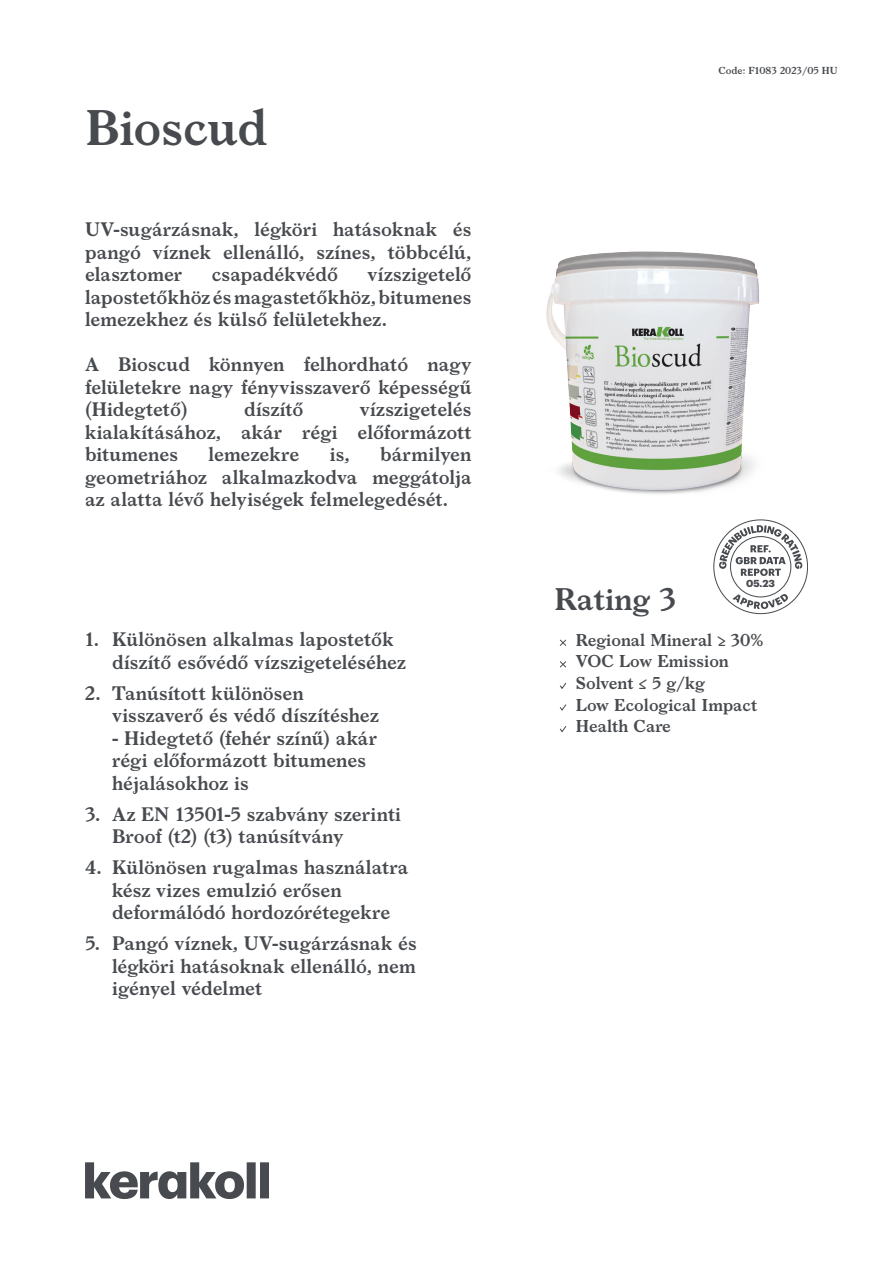
<style>
.page{position:relative;width:893px;height:1263px;background:#fff}
.page>*{position:absolute;margin:0;border:0;box-sizing:border-box;transform-origin:0 0}
.notag_cover_nome_prodotto{font:600 48px "Larish Neue";letter-spacing:-.01em;color:#474a4e}
.cover_eco{font:600 30px "Larish Neue";color:#474a4e}
.cover_descrizione_prodotto{font:600 18.75px/22.5px "Larish Neue";color:#474a4e;text-align:justify}
.notag_cover_voci_rating{font:600 16.5px "Larish Neue";color:#474a4e}
.cover_datareport{font:700 10.05px "Graphik";color:#474a4e}
.t1{font:600 9.75px "Larish Neue";color:#474a4e}
</style>
<div class="page">
<svg style="left:713px;top:519px;width:95px;height:95px"></svg>
<svg style="left:85px;top:1162px;width:184px;height:37px"></svg>
<svg style="left:559px;top:639px;width:8px;height:7px"></svg>
<svg style="left:559px;top:661px;width:8px;height:7px"></svg>
<svg style="left:560px;top:682px;width:7px;height:7px"></svg>
<svg style="left:559px;top:704px;width:8px;height:7px"></svg>
<svg style="left:559px;top:726px;width:8px;height:7px"></svg>
<img style="left:546px;top:251px;width:214px;height:243px">
<p class="notag_cover_nome_prodotto" style="left:85px;top:91px;width:183px">Bioscud</p>
<p class="cover_descrizione_prodotto" style="left:85px;top:217px;width:388px">UV-sugárzásnak, légköri hatásoknak és pangó víznek ellenálló, színes, többcélú, elasztomer</p>
<p class="cover_descrizione_prodotto" style="left:85px;top:262px;width:388px;text-indent:282px">vízszigetelő lapostetőkhöz és magastetőkhöz, bitumenes lemezekhez és külső felületekhez.</p>
<p class="cover_descrizione_prodotto" style="left:85px;top:352px;width:388px">A Bioscud könnyen felhordható nagy felületekre nagy fényvisszaverő képességű (Hidegtető)</p>
<p class="cover_descrizione_prodotto" style="left:212px;top:262px;width:128px">csapadékvédő</p>
<p class="cover_descrizione_prodotto" style="left:85px;top:397px;width:388px;text-indent:275px">vízszigetelés kialakításához, akár régi előformázott bitumenes</p>
<p class="cover_descrizione_prodotto" style="left:244px;top:397px;width:61px">díszítő</p>
<p class="cover_descrizione_prodotto" style="left:85px;top:442px;width:388px;text-indent:295px">bármilyen geometriához alkalmazkodva meggátolja az alatta lévő helyiségek felmelegedését.</p>
<p class="cover_descrizione_prodotto" style="left:209px;top:442px;width:92px">lemezekre</p>
<p class="cover_descrizione_prodotto" style="left:330px;top:442px;width:21px">is,</p>
<p class="cover_descrizione_prodotto" style="left:112px;top:627px;width:296px;text-indent:-27px">1. Különösen alkalmas lapostetők díszítő esővédő vízszigeteléséhez</p>
<p class="cover_descrizione_prodotto" style="left:112px;top:680px;width:268px;text-indent:-27px">2. Tanúsított különösen visszaverő és védő díszítéshez</p>
<p class="cover_descrizione_prodotto" style="left:112px;top:725px;width:267px;text-align:left">- Hidegtető (fehér színű) akár régi előformázott bitumenes héjalásokhoz is</p>
<p class="cover_descrizione_prodotto" style="left:112px;top:801px;width:291px;text-indent:-27px">3. Az EN 13501-5 szabvány szerinti<br>Broof (t2) (t3) tanúsítvány</p>
<p class="cover_descrizione_prodotto" style="left:112px;top:855px;width:298px;text-align:left;text-indent:-27px">4. Különösen rugalmas használatra kész vizes emulzió erősen deformálódó hordozórétegekre</p>
<p class="cover_descrizione_prodotto" style="left:112px;top:931px;width:306px;text-indent:-27px">5. Pangó víznek, UV-sugárzásnak és légköri hatásoknak ellenálló, nem igényel védelmet</p>
<p class="t1" style="left:718px;top:63px;width:121px">Code: F1083 2023/05 HU</p>
<p class="cover_datareport" style="left:746px;top:575px;width:30px">05.23</p>
<p class="cover_eco" style="left:554px;top:576px;width:123px">Rating 3</p>
<p class="notag_cover_voci_rating" style="left:576px;top:627px;width:189px">Regional Mineral ≥ 30%</p>
<p class="notag_cover_voci_rating" style="left:576px;top:649px;width:155px">VOC Low Emission</p>
<p class="notag_cover_voci_rating" style="left:576px;top:670px;width:130px">Solvent ≤ 5 g/kg</p>
<p class="notag_cover_voci_rating" style="left:576px;top:692px;width:183px">Low Ecological Impact</p>
<p class="notag_cover_voci_rating" style="left:576px;top:713px;width:97px">Health Care</p>
</div>
